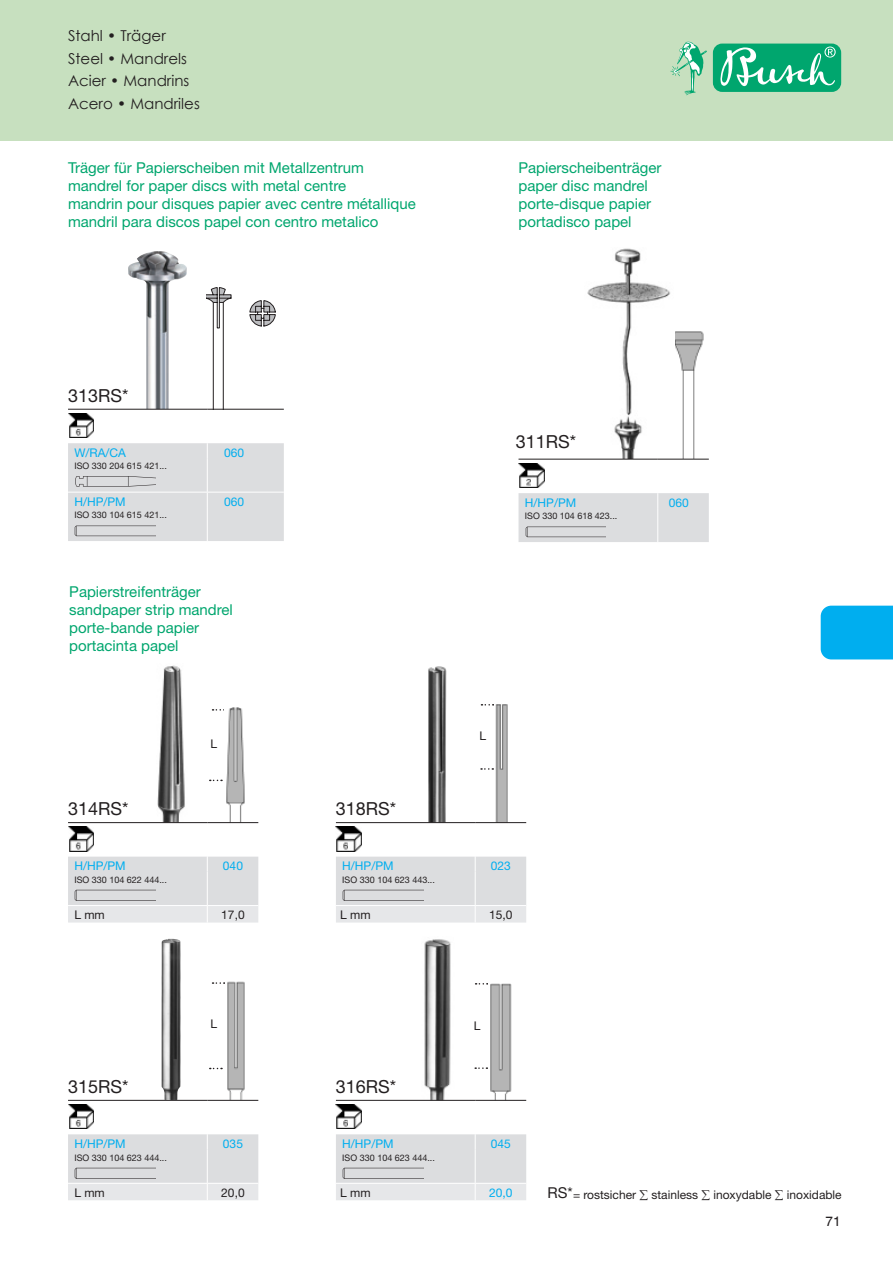
<style>
.page{position:relative;width:893px;height:1263px;background:#fff}
.page>*{position:absolute;margin:0;border:0;box-sizing:border-box;transform-origin:0 0}
.t1{font:18px "Helvetica Neue";color:#231f20}
.t2{font:15px/18px "Helvetica Neue";color:#00a66e}
.t3{font:15px/22.5px "Century Gothic";color:#231f20}
.t4{font:13.5px "Helvetica";color:#231f20}
.t5{font:12px "Helvetica Neue";color:#231f20}
.t6{font:12px "Helvetica Neue";color:#00aeef}
.t7{font:9px "Helvetica Neue";color:#231f20}
.s1{font-size:15px}
</style>
<div class="page">
<div style="left:0;top:0;width:893px;height:140px;background:#c7e0bf"></div>
<div style="left:713px;top:44px;width:128px;height:48px;background:#00a66e;border-radius:9px"></div>
<svg style="left:720px;top:47px;width:116px;height:39px"></svg>
<svg style="left:670px;top:41px;width:37px;height:54px"></svg>
<img style="left:428px;top:666px;width:19px;height:156px">
<div style="left:821px;top:606px;width:72px;height:53px;background:#00aeef"></div>
<svg style="left:213px;top:709px;width:11px;height:2px"></svg>
<svg style="left:213px;top:982px;width:12px;height:2px"></svg>
<svg style="left:481px;top:768px;width:12px;height:2px"></svg>
<svg style="left:475px;top:1067px;width:12px;height:2px"></svg>
<img style="left:674px;top:331px;width:31px;height:128px">
<img style="left:584px;top:248px;width:90px;height:211px">
<svg style="left:206px;top:287px;width:26px;height:122px"></svg>
<svg style="left:249px;top:300px;width:27px;height:27px"></svg>
<img style="left:128px;top:251px;width:59px;height:158px">
<img style="left:226px;top:707px;width:19px;height:115px">
<img style="left:226px;top:981px;width:20px;height:119px">
<img style="left:157px;top:665px;width:28px;height:157px">
<img style="left:422px;top:939px;width:32px;height:161px">
<svg style="left:68px;top:823px;width:190px;height:99px"></svg>
<hr style="left:68px;top:822px;width:139px;height:1px;background:#231f20">
<hr style="left:207px;top:822px;width:51px;height:1px;background:#231f20">
<hr style="left:68px;top:905px;width:139px;height:1px;background:#fff">
<hr style="left:207px;top:905px;width:51px;height:1px;background:#fff">
<img style="left:68px;top:827px;width:26px;height:24px">
<img style="left:74px;top:889px;width:81px;height:13px">
<svg style="left:68px;top:1134px;width:190px;height:66px;background:#dfe0e2"></svg>
<hr style="left:68px;top:1100px;width:139px;height:1px;background:#231f20">
<hr style="left:207px;top:1100px;width:51px;height:1px;background:#231f20">
<hr style="left:68px;top:1183px;width:139px;height:1px;background:#fff">
<hr style="left:207px;top:1183px;width:51px;height:1px;background:#fff">
<img style="left:68px;top:1104px;width:26px;height:25px">
<img style="left:74px;top:1167px;width:81px;height:12px">
<img style="left:495px;top:704px;width:13px;height:118px">
<img style="left:488px;top:983px;width:26px;height:117px">
<svg style="left:336px;top:1109px;width:190px;height:91px"></svg>
<hr style="left:336px;top:1100px;width:139px;height:1px;background:#231f20">
<hr style="left:475px;top:1100px;width:51px;height:1px;background:#231f20">
<hr style="left:336px;top:1183px;width:139px;height:1px;background:#fff">
<hr style="left:475px;top:1183px;width:51px;height:1px;background:#fff">
<img style="left:336px;top:1104px;width:25px;height:25px">
<img style="left:342px;top:1167px;width:81px;height:13px">
<svg style="left:336px;top:823px;width:190px;height:99px"></svg>
<hr style="left:336px;top:822px;width:139px;height:1px;background:#231f20">
<hr style="left:475px;top:822px;width:51px;height:1px;background:#231f20">
<hr style="left:336px;top:905px;width:139px;height:1px;background:#fff">
<hr style="left:475px;top:905px;width:51px;height:1px;background:#fff">
<img style="left:336px;top:827px;width:25px;height:24px">
<img style="left:342px;top:889px;width:81px;height:13px">
<div style="left:68px;top:443px;width:216px;height:98px;background:#dcdddf"></div>
<hr style="left:207px;top:507px;width:1px;height:34px;background:#fff">
<hr style="left:68px;top:409px;width:139px;height:1px;background:#231f20">
<hr style="left:207px;top:409px;width:77px;height:1px;background:#231f20">
<hr style="left:68px;top:492px;width:139px;height:1px;background:#fff">
<hr style="left:207px;top:492px;width:77px;height:1px;background:#fff">
<img style="left:68px;top:413px;width:26px;height:25px">
<img style="left:74px;top:474px;width:81px;height:14px">
<img style="left:74px;top:525px;width:81px;height:12px">
<div style="left:518px;top:493px;width:191px;height:49px;background:#dcdddf"></div>
<hr style="left:657px;top:508px;width:1px;height:34px;background:#fff">
<hr style="left:518px;top:459px;width:140px;height:1px;background:#231f20">
<hr style="left:658px;top:459px;width:51px;height:1px;background:#231f20">
<img style="left:518px;top:463px;width:26px;height:25px">
<img style="left:525px;top:526px;width:81px;height:12px">
<img style="left:161px;top:939px;width:20px;height:161px">
<p class="t3" style="left:68px;top:24px;width:133px">Stahl • Träger<br>Steel • Mandrels<br>Acier • Mandrins<br>Acero • Mandriles</p>
<p class="t2" style="left:68px;top:158px;width:349px">Träger für Papierscheiben mit Metallzentrum mandrel for paper discs with metal centre<br>mandrin pour disques papier avec centre métallique mandril para discos papel con centro metalico</p>
<p class="t1" style="left:68px;top:385px;width:62px">313RS*</p>
<p class="t6" style="left:74px;top:445px;width:53px">W/RA/CA</p>
<p class="t6" style="left:224px;top:445px;width:22px">060</p>
<p class="t7" style="left:74px;top:461px;width:94px">ISO 330 204 615 421...</p>
<p class="t6" style="left:74px;top:494px;width:53px">H/HP/PM</p>
<p class="t6" style="left:224px;top:494px;width:22px">060</p>
<p class="t7" style="left:74px;top:510px;width:94px">ISO 330 104 615 421...</p>
<p class="t2" style="left:69px;top:582px;width:165px">Papierstreifenträger sandpaper strip mandrel porte-bande papier portacinta papel</p>
<p class="t5" style="left:210px;top:736px;width:8px">L</p>
<p class="t1" style="left:68px;top:798px;width:62px">314RS*</p>
<p class="t1" style="left:336px;top:798px;width:62px">318RS*</p>
<p class="t2" style="left:518px;top:158px;width:145px">Papierscheibenträger paper disc mandrel porte-disque papier portadisco papel</p>
<p class="t1" style="left:516px;top:431px;width:62px">311RS*</p>
<p class="t6" style="left:525px;top:495px;width:53px">H/HP/PM</p>
<p class="t6" style="left:669px;top:495px;width:22px">060</p>
<p class="t7" style="left:525px;top:511px;width:94px">ISO 330 104 618 423...</p>
<p class="t5" style="left:480px;top:729px;width:8px">L</p>
<p class="t6" style="left:74px;top:859px;width:53px">H/HP/PM</p>
<p class="t6" style="left:223px;top:859px;width:22px">040</p>
<p class="t7" style="left:74px;top:874px;width:94px">ISO 330 104 622 444...</p>
<p class="t5" style="left:74px;top:908px;width:32px">L mm</p>
<p class="t5" style="left:221px;top:908px;width:25px">17,0</p>
<p class="t5" style="left:210px;top:1017px;width:8px">L</p>
<p class="t6" style="left:342px;top:859px;width:53px">H/HP/PM</p>
<p class="t6" style="left:491px;top:859px;width:22px">023</p>
<p class="t7" style="left:342px;top:874px;width:94px">ISO 330 104 623 443...</p>
<p class="t5" style="left:340px;top:908px;width:32px">L mm</p>
<p class="t5" style="left:489px;top:908px;width:25px">15,0</p>
<p class="t5" style="left:474px;top:1019px;width:8px">L</p>
<p class="t1" style="left:68px;top:1076px;width:62px">315RS*</p>
<p class="t1" style="left:336px;top:1076px;width:62px">316RS*</p>
<p class="t6" style="left:74px;top:1136px;width:53px">H/HP/PM</p>
<p class="t6" style="left:223px;top:1136px;width:22px">035</p>
<p class="t7" style="left:74px;top:1152px;width:94px">ISO 330 104 623 444...</p>
<p class="t5" style="left:74px;top:1185px;width:32px">L mm</p>
<p class="t5" style="left:221px;top:1185px;width:25px">20,0</p>
<p class="t6" style="left:342px;top:1136px;width:53px">H/HP/PM</p>
<p class="t6" style="left:491px;top:1136px;width:22px">045</p>
<p class="t7" style="left:342px;top:1152px;width:94px">ISO 330 104 623 444...</p>
<p class="t5" style="left:340px;top:1185px;width:32px">L mm</p>
<p class="t6" style="left:489px;top:1185px;width:25px">20,0</p>
<p class="t5" style="left:547px;top:1188px;width:296px"><span class="s1">RS*</span>= rostsicher ∑ stainless ∑ inoxydable ∑ inoxidable</p>
<p class="t4" style="left:825px;top:1213px;width:17px">71</p>
</div>
